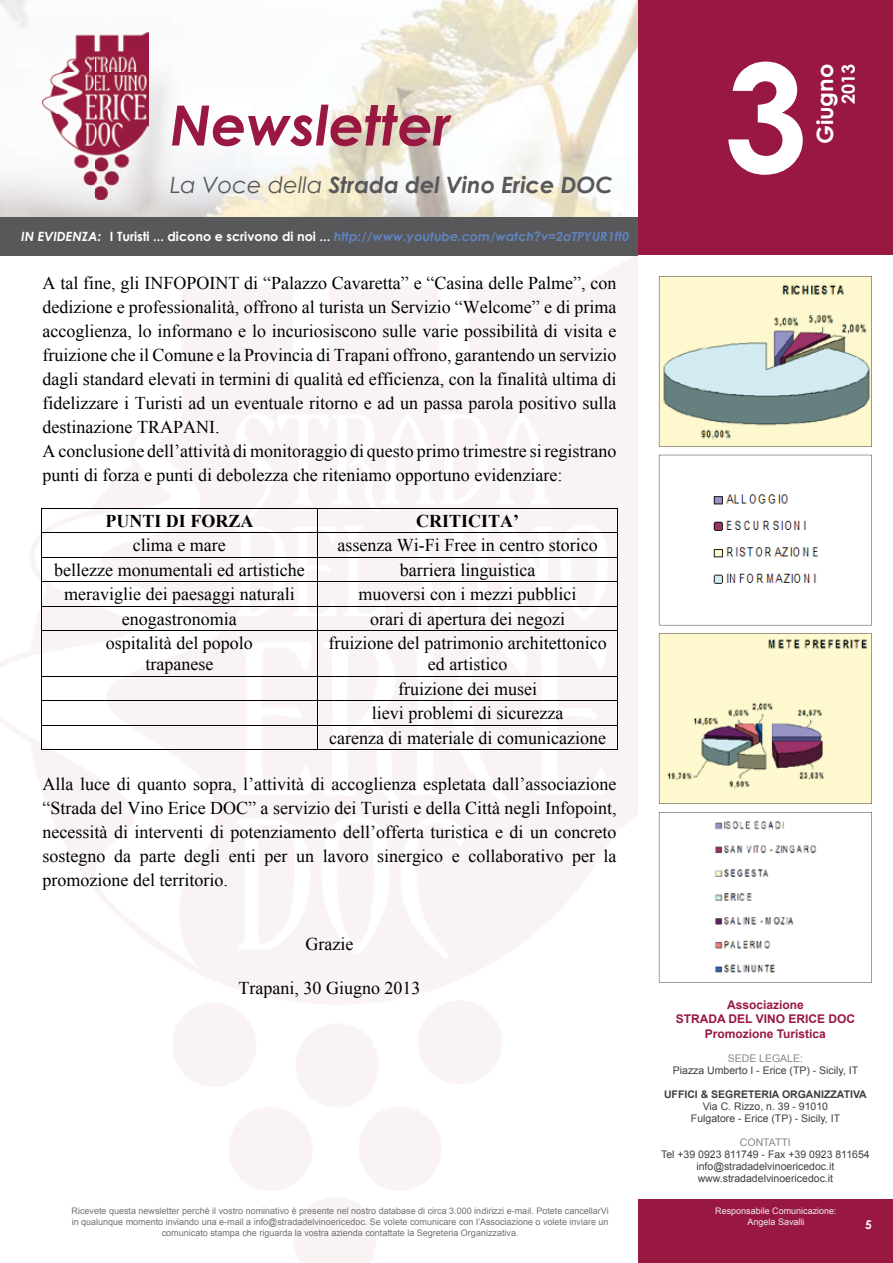
<style>
.page{position:relative;width:893px;height:1263px;background:#fff}
.page>*{position:absolute;margin:0;border:0;box-sizing:border-box;transform-origin:0 0}
.t1{font:700 150px "Century Gothic";color:#fff}
.t2{font:italic 700 55.5px "Century Gothic";color:#991842}
.t3{font:italic 700 22.5px "Century Gothic";color:#58585a}
.t4{font:700 22.5px "Century Gothic";color:#fff}
.t5{font:18px/24px "Times New Roman";color:#000;text-align:center}
.t6{font:700 18px "Times New Roman";color:#000}
.t7{font:700 18px "Century Gothic";color:#fff}
.t8{font:italic 700 12.75px "Century Gothic";color:#5f84be}
.t9{font:700 12px/14.4px "Arial";color:#991842;text-align:center}
.t10{font:700 12px "Century Gothic";color:#fff}
.t11{font:10.5px/12px "Arial";color:#3e3e40;text-align:center}
.t12{font:700 10.5px "Arial";color:#3e3e40}
.t13{font:10.5px "Arial";color:#878889}
.t14{font:9px/10.8px "Arial";color:#707173;text-align:center}
.t15{font:9px/10.8px "Arial";color:#ececed;text-align:center}
.s1{font-weight:400}
.s2{color:#fff}
.s3{font-style:normal;color:#fff}
</style>
<div class="page">
<img style="left:0;top:0;width:638px;height:217px">
<img style="left:0;top:255px;width:638px;height:1008px">
<div style="left:638px;top:0;width:255px;height:255px;background:#991842"></div>
<img style="left:43px;top:30px;width:106px;height:170px">
<div style="left:638px;top:1199px;width:255px;height:64px;background:#991842"></div>
<div style="left:0;top:217px;width:638px;height:38px;background:#58585a"></div>
<hr style="left:41px;top:508px;width:276px;height:1px;background:#000">
<hr style="left:317px;top:508px;width:301px;height:1px;background:#000">
<hr style="left:41px;top:533px;width:276px;height:1px;background:#000">
<hr style="left:317px;top:533px;width:301px;height:1px;background:#000">
<hr style="left:41px;top:557px;width:276px;height:1px;background:#000">
<hr style="left:317px;top:557px;width:301px;height:1px;background:#000">
<hr style="left:41px;top:582px;width:276px;height:1px;background:#000">
<hr style="left:317px;top:582px;width:301px;height:1px;background:#000">
<hr style="left:41px;top:606px;width:276px;height:1px;background:#000">
<svg style="left:41px;top:509px;width:1px;height:122px"></svg>
<hr style="left:317px;top:606px;width:301px;height:1px;background:#000">
<svg style="left:317px;top:509px;width:1px;height:122px"></svg>
<svg style="left:617px;top:509px;width:1px;height:122px"></svg>
<hr style="left:41px;top:631px;width:276px;height:1px;background:#000">
<hr style="left:41px;top:631px;width:1px;height:45px;background:#000">
<hr style="left:317px;top:631px;width:301px;height:1px;background:#000">
<hr style="left:317px;top:631px;width:1px;height:45px;background:#000">
<hr style="left:617px;top:631px;width:1px;height:45px;background:#000">
<hr style="left:41px;top:676px;width:276px;height:1px;background:#000">
<hr style="left:317px;top:676px;width:301px;height:1px;background:#000">
<hr style="left:41px;top:701px;width:276px;height:1px;background:#000">
<hr style="left:317px;top:701px;width:301px;height:1px;background:#000">
<hr style="left:41px;top:725px;width:276px;height:1px;background:#000">
<svg style="left:41px;top:677px;width:1px;height:72px"></svg>
<hr style="left:317px;top:725px;width:301px;height:1px;background:#000">
<svg style="left:317px;top:677px;width:1px;height:72px"></svg>
<svg style="left:617px;top:677px;width:1px;height:72px"></svg>
<hr style="left:41px;top:749px;width:276px;height:1px;background:#000">
<hr style="left:317px;top:749px;width:301px;height:1px;background:#000">
<svg style="left:659px;top:276px;width:213px;height:171px;background:#cfd4bf"></svg>
<svg style="left:659px;top:455px;width:213px;height:170px"></svg>
<svg style="left:659px;top:633px;width:213px;height:171px;background:#e6dfbd"></svg>
<svg style="left:659px;top:812px;width:213px;height:170px"></svg>
<h2 class="t2" style="left:170px;top:83px;width:282px">Newsletter</h2>
<p class="t3" style="left:170px;top:168px;width:444px"><span class="s1">La Voce della</span> Strada del Vino Erice DOC</p>
<p class="t8" style="left:21px;top:226px;width:610px"><span class="s2">IN EVIDENZA:</span> <span class="s3">I Turisti ... dicono e scrivono di noi ...</span> http://www.youtube.com/watch?v=2aTPYUR1ft0</p>
<p class="t5" style="left:43px;top:271px;width:576px;text-align:left">A tal fine, gli INFOPOINT di “Palazzo Cavaretta” e “Casina delle Palme”, con dedizione e professionalità, offrono al turista un Servizio “Welcome” e di prima accoglienza, lo informano e lo incuriosiscono sulle varie possibilità di visita e fruizione che il Comune e la Provincia di Trapani offrono, garantendo un servizio dagli standard elevati in termini di qualità ed efficienza, con la finalità ultima di fidelizzare i Turisti ad un eventuale ritorno e ad un passa parola positivo sulla destinazione TRAPANI.<br>A conclusione dell’attività di monitoraggio di questo primo trimestre si registrano punti di forza e punti di debolezza che riteniamo opportuno evidenziare:</p>
<p class="t6" style="left:105px;top:508px;width:149px">PUNTI DI FORZA</p>
<p class="t6" style="left:416px;top:508px;width:104px">CRITICITA’</p>
<p class="t5" style="left:133px;top:533px;width:94px">clima e mare</p>
<p class="t5" style="left:337px;top:533px;width:262px">assenza Wi-Fi Free in centro storico</p>
<p class="t5" style="left:54px;top:557px;width:252px">bellezze monumentali ed artistiche</p>
<p class="t5" style="left:400px;top:557px;width:137px">barriera linguistica</p>
<p class="t5" style="left:64px;top:582px;width:232px">meraviglie dei paesaggi naturali</p>
<p class="t5" style="left:359px;top:582px;width:219px">muoversi con i mezzi pubblici</p>
<p class="t5" style="left:122px;top:606px;width:116px">enogastronomia</p>
<p class="t5" style="left:370px;top:606px;width:196px">orari di apertura dei negozi</p>
<p class="t5" style="left:106px;top:632px;width:149px;line-height:21px">ospitalità del popolo trapanese</p>
<p class="t5" style="left:328px;top:632px;width:280px;line-height:21px">fruizione del patrimonio architettonico ed artistico</p>
<p class="t5" style="left:329px;top:676px;width:278px;line-height:24.5px">fruizione dei musei<br>lievi problemi di sicurezza<br>carenza di materiale di comunicazione</p>
<p class="t5" style="left:43px;top:771px;width:576px;text-align:justify">Alla luce di quanto sopra, l’attività di accoglienza espletata dall’associazione “Strada del Vino Erice DOC” a servizio dei Turisti e della Città negli Infopoint, necessità di interventi di potenziamento dell’offerta turistica e di un concreto sostegno da parte degli enti per un lavoro sinergico e collaborativo per la promozione del territorio.</p>
<p class="t5" style="left:306px;top:932px;width:49px">Grazie</p>
<p class="t5" style="left:239px;top:975px;width:183px">Trapani, 30 Giugno 2013</p>
<p class="t14" style="left:72px;top:1206px;width:539px">Ricevete questa newsletter perchè il vostro nominativo è presente nel nostro database di circa 3.000 indirizzi e-mail. Potete cancellarVi in qualunque momento inviando una e-mail a info@stradadelvinoericedoc. Se volete comunicare con l’Associazione o volete inviare un comunicato stampa che riguarda la vostra azienda contattate la Segreteria Organizzativa.</p>
<h1 class="t1" style="left:724px;top:4px;width:85px">3</h1>
<p class="t4" style="left:808px;top:144px;width:82px;rotate:-90deg">Giugno</p>
<p class="t7" style="left:835px;top:104px;width:42px;rotate:-90deg">2013</p>
<p class="t9" style="left:676px;top:998px;width:181px">Associazione<br>STRADA DEL VINO ERICE DOC<br>Promozione Turistica</p>
<p class="t13" style="left:728px;top:1051px;width:77px">SEDE LEGALE:</p>
<p class="t11" style="left:673px;top:1064px;width:187px">Piazza Umberto I - Erice (TP) - Sicily, IT</p>
<p class="t12" style="left:664px;top:1087px;width:204px">UFFICI &amp; SEGRETERIA ORGANIZZATIVA</p>
<p class="t11" style="left:691px;top:1100px;width:151px">Via C. Rizzo, n. 39 - 91010<br>Fulgatore - Erice (TP) - Sicily, IT</p>
<p class="t13" style="left:740px;top:1135px;width:52px">CONTATTI</p>
<p class="t11" style="left:661px;top:1148px;width:210px">Tel +39 0923 811749 - Fax +39 0923 811654 info@stradadelvinoericedoc.it www.stradadelvinoericedoc.it</p>
<p class="t15" style="left:715px;top:1206px;width:123px">Responsabile Comunicazione:<br>Angela Savalli</p>
<p class="t10" style="left:865px;top:1216px;width:8px">5</p>
</div>
